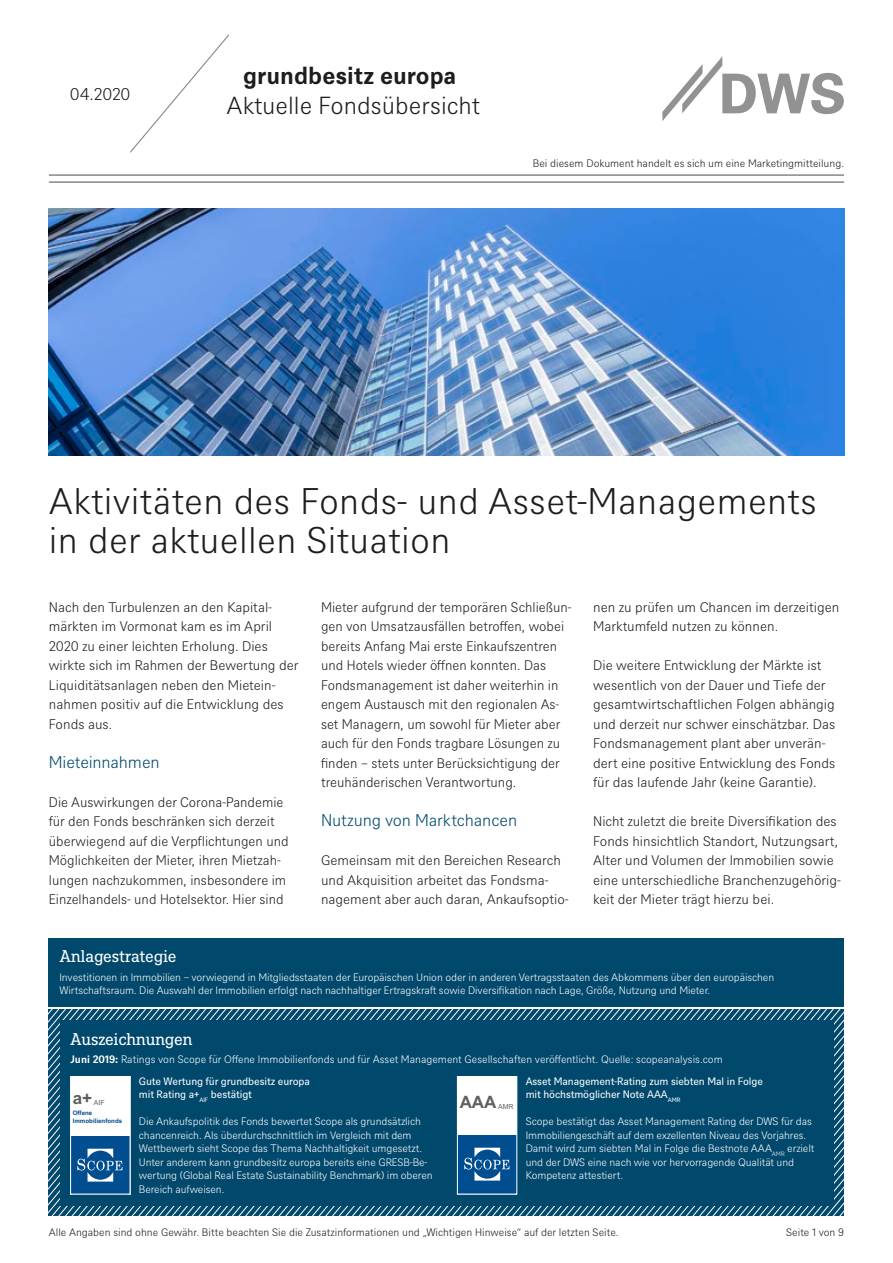
<style>
.page{position:relative;width:893px;height:1263px;background:#fff}
.page>*{position:absolute;margin:0;border:0;box-sizing:border-box;transform-origin:0 0}
.t1{font:300 36px/39px "DWS Sans";letter-spacing:.01em;color:#1d1d1b}
.t2{font:300 24px "DWS Sans";color:#1d1d1b}
.t3{font:700 24px "DWS Sans";color:#1d1d1b}
.t4{font:700 16.95px "Arial";color:#5f5f5e}
.t5{font:300 16.5px "DWS Sans";letter-spacing:-.01em;color:#00486c}
.t6{font:16.5px "DWS Slab";letter-spacing:-.005em;color:#fff}
.t7{font:300 16.5px "DWS Sans";color:#1d1d1b}
.t8{font:300 13.5px/19.5px "DWS Sans";color:#1d1d1b}
.t9{font:300 10.5px/13.5px "DWS Sans";letter-spacing:-.01em;color:#fff}
.t10{font:300 10.5px "DWS Sans";color:#1d1d1b}
.t11{font:10.5px/13.5px "DWS Sans";letter-spacing:-.01em;color:#fff}
.t12{font:6.9px "Arial";color:#5f5f5e}
.t13{font:700 6.15px/7.4px "Arial";color:#004d8f}
.s1{font-weight:700}
.s2{font-weight:400}
</style>
<div class="page">
<svg style="left:130px;top:34px;width:99px;height:119px"></svg>
<hr style="left:49px;top:181px;width:795px;height:2px;background:#878787">
<hr style="left:49px;top:174px;width:795px;height:2px;background:#878787">
<svg style="left:662px;top:56px;width:182px;height:65px"></svg>
<img style="left:49px;top:209px;width:795px;height:247px">
<svg style="left:49px;top:1010px;width:795px;height:206px"></svg>
<div style="left:60px;top:1020px;width:773px;height:185px;background:#00486c"></div>
<div style="left:49px;top:938px;width:795px;height:69px;background:#00486c"></div>
<div style="left:71px;top:1135px;width:59px;height:59px;background:#004d8f"></div>
<div style="left:71px;top:1076px;width:59px;height:59px;background:#fff"></div>
<svg style="left:77px;top:1149px;width:46px;height:32px"></svg>
<div style="left:70px;top:1076px;width:60px;height:118px;border:1px solid #fff"></div>
<div style="left:457px;top:1134px;width:59px;height:60px;background:#004d8f"></div>
<div style="left:457px;top:1076px;width:59px;height:58px;background:#fff"></div>
<svg style="left:464px;top:1148px;width:45px;height:32px"></svg>
<div style="left:457px;top:1076px;width:60px;height:118px;border:1px solid #fff"></div>
<p class="t7" style="left:70px;top:83px;width:62px">04.2020</p>
<h2 class="t3" style="left:243px;top:58px;width:215px">grundbesitz europa</h2>
<h2 class="t2" style="left:227px;top:89px;width:255px">Aktuelle Fondsübersicht</h2>
<p class="t10" style="left:533px;top:156px;width:313px">Bei diesem Dokument handelt es sich um eine Marketingmitteilung.</p>
<h1 class="t1" style="left:49px;top:480px;width:770px">Aktivitäten des Fonds- und Asset-Managements in der aktuellen Situation</h1>
<p class="t8" style="left:49px;top:596px;width:251px">Nach den Turbulenzen an den Kapital&shy;märkten im Vormonat kam es im April 2020 zu einer leichten Erholung. Dies wirkte sich im Rahmen der Bewertung der Liquiditätsanlagen neben den Mietein&shy;nahmen positiv auf die Entwicklung des Fonds aus.</p>
<p class="t5" style="left:49px;top:751px;width:112px">Mieteinnahmen</p>
<p class="t8" style="left:49px;top:791px;width:241px">Die Auswirkungen der Corona-Pandemie für den Fonds beschränken sich derzeit überwiegend auf die Verpflichtungen und Möglichkeiten der Mieter, ihren Mietzah&shy;lungen nachzukommen, insbesondere im Einzelhandels- und Hotelsektor. Hier sind</p>
<p class="t8" style="left:321px;top:596px;width:252px">Mieter aufgrund der temporären Schließun&shy;gen von Umsatzausfällen betroffen, wobei bereits Anfang Mai erste Einkaufszentren und Hotels wieder öffnen konnten. Das Fondsmanagement ist daher weiterhin in engem Austausch mit den regionalen As&shy;set Managern, um sowohl für Mieter aber auch für den Fonds tragbare Lösungen zu finden – stets unter Berücksichtigung der treuhänderischen Verantwortung.</p>
<p class="t5" style="left:321px;top:809px;width:198px">Nutzung von Marktchancen</p>
<p class="t8" style="left:321px;top:850px;width:249px">Gemeinsam mit den Bereichen Research und Akquisition arbeitet das Fondsma&shy;nagement aber auch daran, Ankaufsoptio-</p>
<p class="t8" style="left:593px;top:596px;width:248px">nen zu prüfen um Chancen im derzeitigen<br>Marktumfeld nutzen zu können.</p>
<p class="t8" style="left:593px;top:655px;width:244px">Die weitere Entwicklung der Märkte ist wesentlich von der Dauer und Tiefe der gesamtwirtschaftlichen Folgen abhängig und derzeit nur schwer einschätzbar. Das Fondsmanagement plant aber unverän&shy;dert eine positive Entwicklung des Fonds für das laufende Jahr (keine Garantie).</p>
<p class="t8" style="left:593px;top:811px;width:249px">Nicht zuletzt die breite Diversifikation des Fonds hinsichtlich Standort, Nutzungsart, Alter und Volumen der Immobilien sowie eine unterschiedliche Branchenzugehörig&shy;keit der Mieter trägt hierzu bei.</p>
<p class="t6" style="left:60px;top:945px;width:118px">Anlagestrategie</p>
<p class="t9" style="left:60px;top:970px;width:716px;line-height:12.6px">Investitionen in Immobilien – vorwiegend in Mitgliedsstaaten der Europäischen Union oder in anderen Vertragsstaaten des Abkommens über den europäischen<br>Wirtschaftsraum. Die Auswahl der Immobilien erfolgt nach nachhaltiger Ertragskraft sowie Diversifikation nach Lage, Größe, Nutzung und Mieter.</p>
<p class="t6" style="left:70px;top:1028px;width:124px">Auszeichnungen</p>
<p class="t9" style="left:139px;top:1047px;width:585px;line-height:22px;text-indent:-69px"><span class="s1">Juni 2019:</span> Ratings von Scope für Offene Immobilienfonds und für Asset Management Gesellschaften veröffentlicht. Quelle: scopeanalysis.com<br><span class="s2">Gute Wertung für grundbesitz europa</span></p>
<p class="t11" style="left:139px;top:1087px;width:115px">mit Rating a+<sub>AIF</sub> bestätigt</p>
<p class="t9" style="left:139px;top:1114px;width:295px">Die Ankaufspolitik des Fonds bewertet Scope als grundsätzlich chancenreich. Als überdurchschnittlich im Vergleich mit dem Wettbewerb sieht Scope das Thema Nachhaltigkeit umgesetzt.<br>Unter anderem kann grundbesitz europa bereits eine GRESB-Be&shy;wertung (Global Real Estate Sustainability Benchmark) im oberen Bereich aufweisen.</p>
<p class="t11" style="left:526px;top:1074px;width:239px">Asset Management-Rating zum siebten Mal in Folge mit höchstmöglicher Note AAA<sub>AMR</sub></p>
<p class="t9" style="left:526px;top:1114px;width:290px">Scope bestätigt das Asset Management Rating der DWS für das Immobiliengeschäft auf dem exzellenten Niveau des Vorjahres.<br>Damit wird zum siebten Mal in Folge die Bestnote AAA<sub>AMR</sub> erzielt und der DWS eine nach wie vor hervorragende Qualität und Kompetenz attestiert.</p>
<p class="t4" style="left:73px;top:1086px;width:21px">a+</p>
<p class="t12" style="left:94px;top:1098px;width:12px">AIF</p>
<p class="t13" style="left:73px;top:1109px;width:51px">Offene<br>Immobilienfonds</p>
<p class="t4" style="left:460px;top:1090px;width:38px">AAA</p>
<p class="t12" style="left:498px;top:1102px;width:17px">AMR</p>
<p class="t10" style="left:49px;top:1225px;width:571px">Alle Angaben sind ohne Gewähr. Bitte beachten Sie die Zusatzinformationen und „Wichtigen Hinweise“ auf der letzten Seite.</p>
<p class="t10" style="left:786px;top:1225px;width:59px">Seite 1 von 9</p>
</div>
